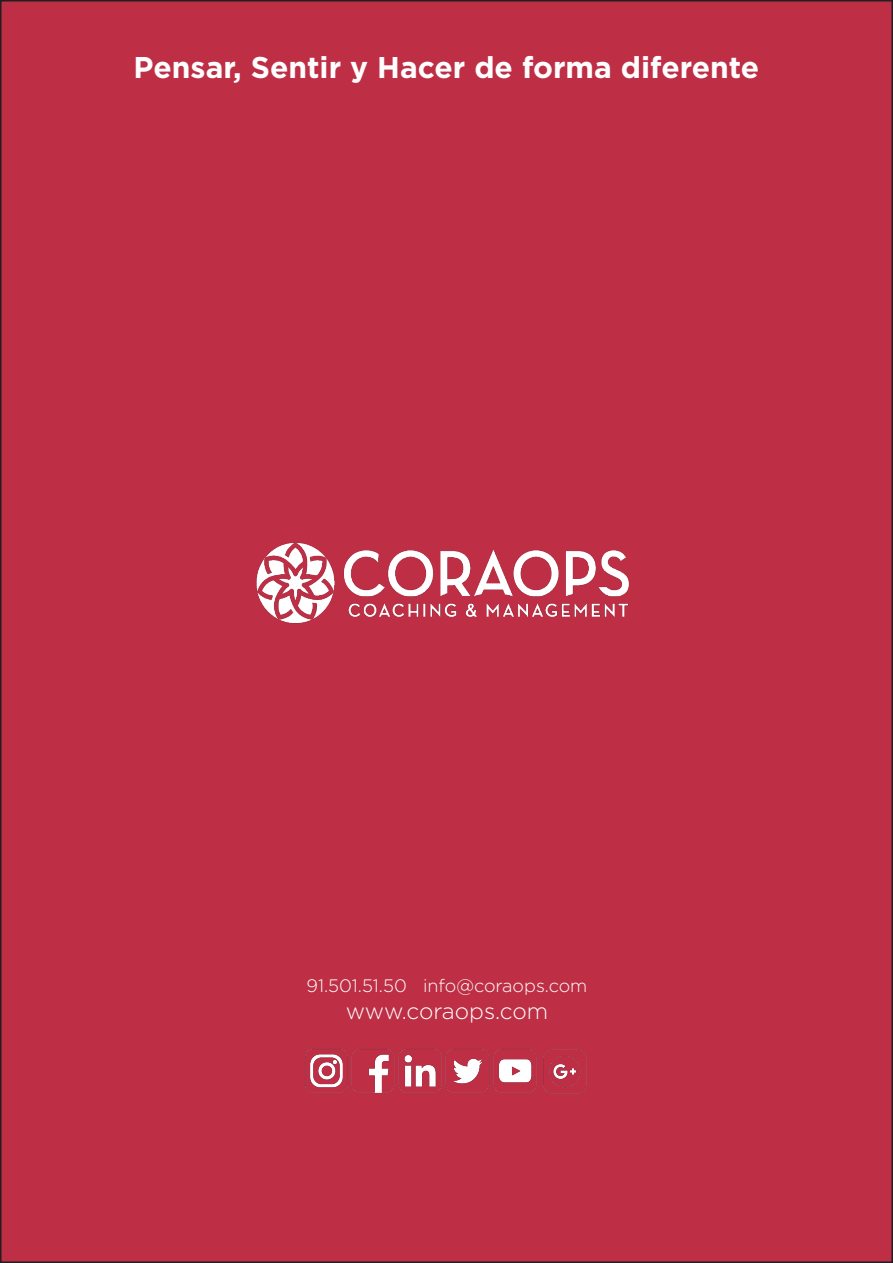
<style>
.page{position:relative;width:893px;height:1263px;background:#fff}
.page>*{position:absolute;margin:0;border:0;box-sizing:border-box;transform-origin:0 0}
.t1{font:700 30px "Gotham";color:#fff}
.t2{font:300 22.5px "Gotham";letter-spacing:-.005em;color:#fff}
.t3{font:300 18px "Gotham";color:#fff}
</style>
<div class="page">
<div style="left:1px;top:1px;width:891px;height:1261px;background:#be2f46"></div>
<img style="left:304px;top:1048px;width:283px;height:46px">
<img style="left:256px;top:542px;width:374px;height:82px">
<p class="t1" style="left:134px;top:47px;width:627px">Pensar, Sentir y Hacer de forma diferente</p>
<p class="t3" style="left:307px;top:975px;width:282px">91.501.51.50 info@coraops.com</p>
<p class="t2" style="left:346px;top:997px;width:204px">www.coraops.com</p>
</div>
